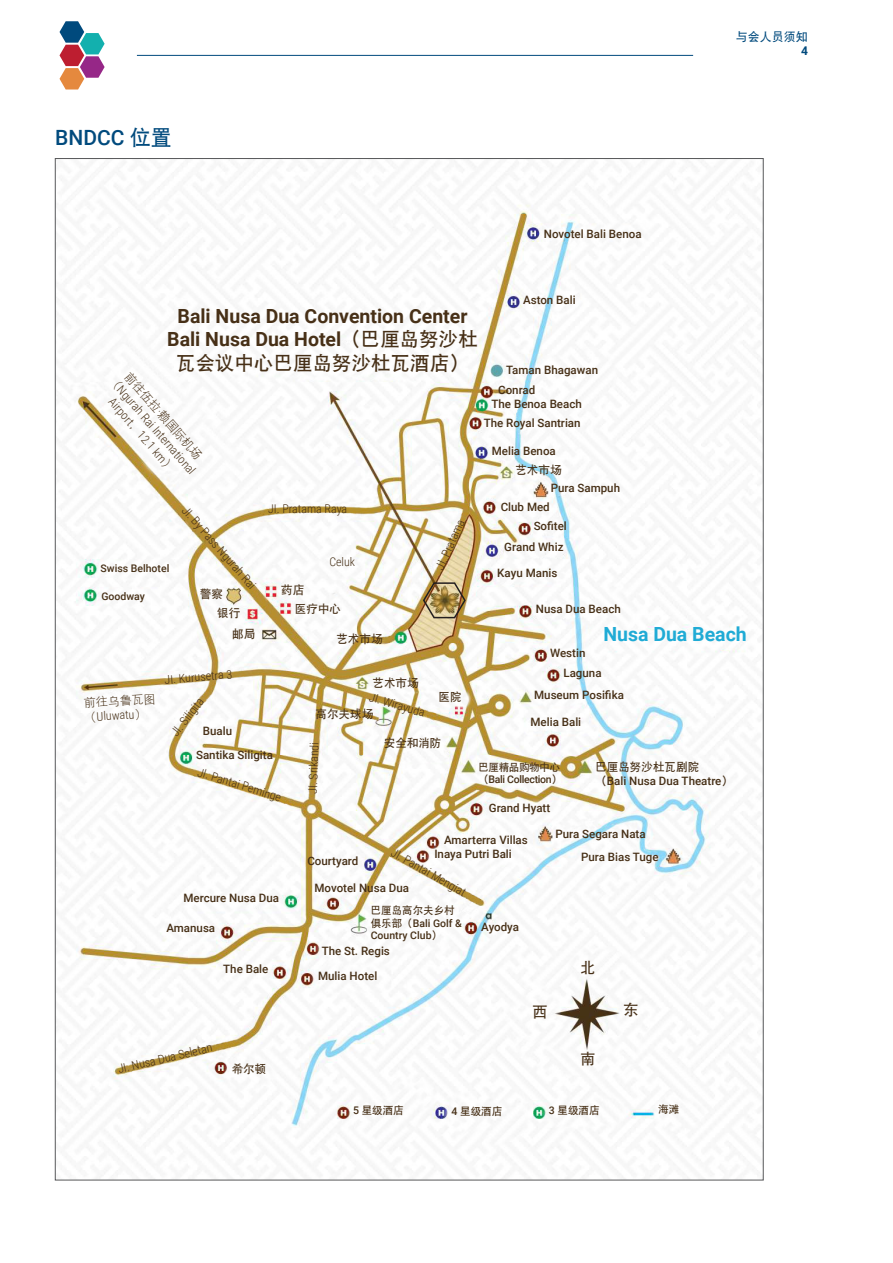
<style>
.page{position:relative;width:893px;height:1263px;background:#fff}
.page>*{position:absolute;margin:0;border:0;box-sizing:border-box;transform-origin:0 0}
.heading_3{font:500 21px "Roboto";color:#004a7d}
.t1{font:700 19.5px/23.4px "Roboto";color:#473017;text-align:center}
.t2{font:700 19.5px "Roboto";color:#20abd5}
.t3{font:15px "DFP Hei W7";color:#473017}
.t4{font:300 12px/14.4px "Roboto Condensed";color:#473017;text-align:center}
.t5{font:12px/14.4px "DFP Hei W3";color:#473017}
.t6{font:12px "DFP Hei W7";color:#004a7d}
.t7{font:700 12px "Roboto";color:#004a7d}
.t8{font:500 11.55px/13.8px "Roboto";color:#473017}
.t9{font:11.55px "DFP Hei W7";color:#473017}
.t10{font:500 10.5px/12.6px "Roboto";color:#473017}
.t11{font:500 10.5px/12.6px "Roboto";letter-spacing:-.03em;color:#473017}
.t12{font:10.5px "DFP Hei W7";color:#473017}
.s1{font-family:"DFP Hei W7";font-weight:400}
.s2{font-family:"DFP Hei W3";font-weight:400}
.s3{font-family:"Roboto Condensed";font-weight:300}
.s4{font-family:"Roboto";font-weight:500}
</style>
<div class="page">
<hr style="left:137px;top:55px;width:556px;height:1px;background:#004a7d">
<svg style="left:60px;top:21px;width:45px;height:69px"></svg>
<img style="left:57px;top:160px;width:705px;height:1018px">
<img style="left:422px;top:581px;width:45px;height:38px">
<p class="heading_3" style="left:55px;top:122px;width:118px">BNDCC <span class="s1">位置</span></p>
<p class="t8" style="left:544px;top:226px;width:99px">Novotel Bali Benoa</p>
<p class="t8" style="left:523px;top:292px;width:54px">Aston Bali</p>
<p class="t6" style="left:736px;top:30px;width:74px">与会人员须知</p>
<p class="t7" style="left:801px;top:42px;width:8px">4</p>
<p class="t1" style="left:167px;top:303px;width:312px">Bali Nusa Dua Convention Center<br>Bali Nusa Dua Hotel<span class="s1">（巴厘岛努沙杜瓦会议中心巴厘岛努沙杜瓦酒店）</span></p>
<p class="t8" style="left:506px;top:362px;width:93px">Taman Bhagawan</p>
<p class="t8" style="left:498px;top:382px;width:39px">Conrad</p>
<p class="t8" style="left:492px;top:397px;width:92px">The Benoa Beach</p>
<p class="t8" style="left:484px;top:416px;width:98px">The Royal Santrian</p>
<p class="t8" style="left:492px;top:444px;width:66px">Melia Benoa</p>
<p class="t9" style="left:515px;top:463px;width:48px">艺术市场</p>
<p class="t8" style="left:551px;top:480px;width:71px">Pura Sampuh</p>
<p class="t8" style="left:501px;top:500px;width:51px">Club Med</p>
<p class="t8" style="left:534px;top:518px;width:35px">Sofitel</p>
<p class="t8" style="left:504px;top:540px;width:61px">Grand Whiz</p>
<p class="t8" style="left:497px;top:566px;width:62px">Kayu Manis</p>
<p class="t8" style="left:536px;top:601px;width:86px">Nusa Dua Beach</p>
<p class="t8" style="left:550px;top:645px;width:37px">Westin</p>
<p class="t8" style="left:563px;top:665px;width:40px">Laguna</p>
<p class="t8" style="left:534px;top:687px;width:91px">Museum Posifika</p>
<p class="t8" style="left:530px;top:714px;width:52px">Melia Bali</p>
<p class="t8" style="left:595px;top:759px;width:139px"><span class="s1">巴厘岛努沙杜瓦剧院（</span>Bali Nusa Dua Theatre<span class="s1">）</span></p>
<p class="t4" style="left:128px;top:364px;width:126px;rotate:49deg"><span class="s2">前往伍拉</span>·<span class="s2">赖国际机场（</span>Ngurah Rai International<br>Airport<span class="s2">，</span>12.1 km<span class="s2">）</span></p>
<p class="t4" style="left:268px;top:501px;width:81px">JI. Pratama Raya</p>
<p class="t4" style="left:190px;top:503px;width:107px;rotate:49deg">JI. By Pass Ngurah Rai</p>
<p class="t4" style="left:432px;top:566px;width:55px;rotate:-66deg">JI. Pratama</p>
<p class="t4" style="left:329px;top:554px;width:27px">Celuk</p>
<p class="t10" style="left:101px;top:561px;width:70px">Swiss Belhotel</p>
<p class="t10" style="left:101px;top:589px;width:45px">Goodway</p>
<p class="t9" style="left:281px;top:583px;width:25px">药店</p>
<p class="t9" style="left:295px;top:602px;width:48px">医疗中心</p>
<p class="t9" style="left:200px;top:587px;width:25px">警察</p>
<p class="t9" style="left:217px;top:607px;width:25px">银行</p>
<p class="t9" style="left:232px;top:627px;width:25px">邮局</p>
<p class="t2" style="left:603px;top:620px;width:145px">Nusa Dua Beach</p>
<p class="t9" style="left:336px;top:632px;width:48px">艺术市场</p>
<p class="t4" style="left:164px;top:672px;width:69px;rotate:-5deg">JI. Kurusetra 3</p>
<p class="t9" style="left:373px;top:676px;width:48px">艺术市场</p>
<p class="t9" style="left:439px;top:690px;width:25px">医院</p>
<p class="t4" style="left:372px;top:689px;width:59px;rotate:16deg">JI. Wirayuda</p>
<p class="t5" style="left:83px;top:696px;width:74px;rotate:-4deg">前往乌鲁瓦图（<span class="s3">Uluwatu</span>）</p>
<p class="t4" style="left:167px;top:730px;width:47px;rotate:-52deg">JI. Siligita</p>
<p class="t4" style="left:200px;top:764px;width:89px;rotate:17deg">JI. Pantai Peminge</p>
<p class="t9" style="left:316px;top:707px;width:59px">高尔夫球场</p>
<p class="t8" style="left:203px;top:724px;width:31px">Bualu</p>
<p class="t8" style="left:196px;top:748px;width:78px">Santika Siligita</p>
<p class="t9" style="left:384px;top:737px;width:59px">安全和消防</p>
<p class="t4" style="left:305px;top:793px;width:53px;rotate:-88deg">JI. Srikandi</p>
<p class="t11" style="left:478px;top:760px;width:85px"><span class="s1">巴厘精品购物中心（</span>Bali Collection<span class="s1">）</span></p>
<p class="t8" style="left:489px;top:800px;width:63px">Grand Hyatt</p>
<p class="t8" style="left:444px;top:832px;width:85px">Amarterra Villas</p>
<p class="t8" style="left:434px;top:846px;width:79px">Inaya Putri Bali</p>
<p class="t8" style="left:555px;top:827px;width:92px">Pura Segara Nata</p>
<p class="t8" style="left:581px;top:850px;width:79px">Рura Bias Tuge</p>
<p class="t4" style="left:396px;top:844px;width:86px;rotate:30deg">JI. Pantai Mengiat</p>
<p class="t8" style="left:307px;top:854px;width:52px">Courtyard</p>
<p class="t8" style="left:314px;top:881px;width:96px">Movotel Nusa Dua</p>
<p class="t8" style="left:183px;top:890px;width:97px">Mercure Nusa Dua</p>
<p class="t8" style="left:166px;top:921px;width:50px">Amanusa</p>
<p class="t10" style="left:371px;top:903px;width:93px"><span class="s1">巴厘岛高尔夫乡村俱乐部（</span>Bali Golf &amp;<br>Country Club<span class="s1">）</span></p>
<p class="t8" style="left:322px;top:943px;width:70px">The St. Regis</p>
<p class="t8" style="left:318px;top:969px;width:61px">Mulia Hotel</p>
<p class="t8" style="left:481px;top:920px;width:39px">Ayodya</p>
<p class="t3" style="left:581px;top:959px;width:16px">北</p>
<p class="t8" style="left:223px;top:962px;width:47px">The Bale</p>
<p class="t4" style="left:116px;top:1062px;width:98px;rotate:-14deg">JI. Nusa Dua Seletan</p>
<p class="t9" style="left:232px;top:1063px;width:36px">希尔顿</p>
<p class="t3" style="left:533px;top:1004px;width:16px">西</p>
<p class="t3" style="left:581px;top:1051px;width:16px">南</p>
<p class="t3" style="left:624px;top:1002px;width:16px">东</p>
<p class="t12" style="left:353px;top:1105px;width:52px"><span class="s4">5</span> 星级酒店</p>
<p class="t12" style="left:452px;top:1105px;width:52px"><span class="s4">4</span> 星级酒店</p>
<p class="t12" style="left:549px;top:1105px;width:52px"><span class="s4">3</span> 星级酒店</p>
<p class="t12" style="left:658px;top:1103px;width:22px">海滩</p>
</div>
